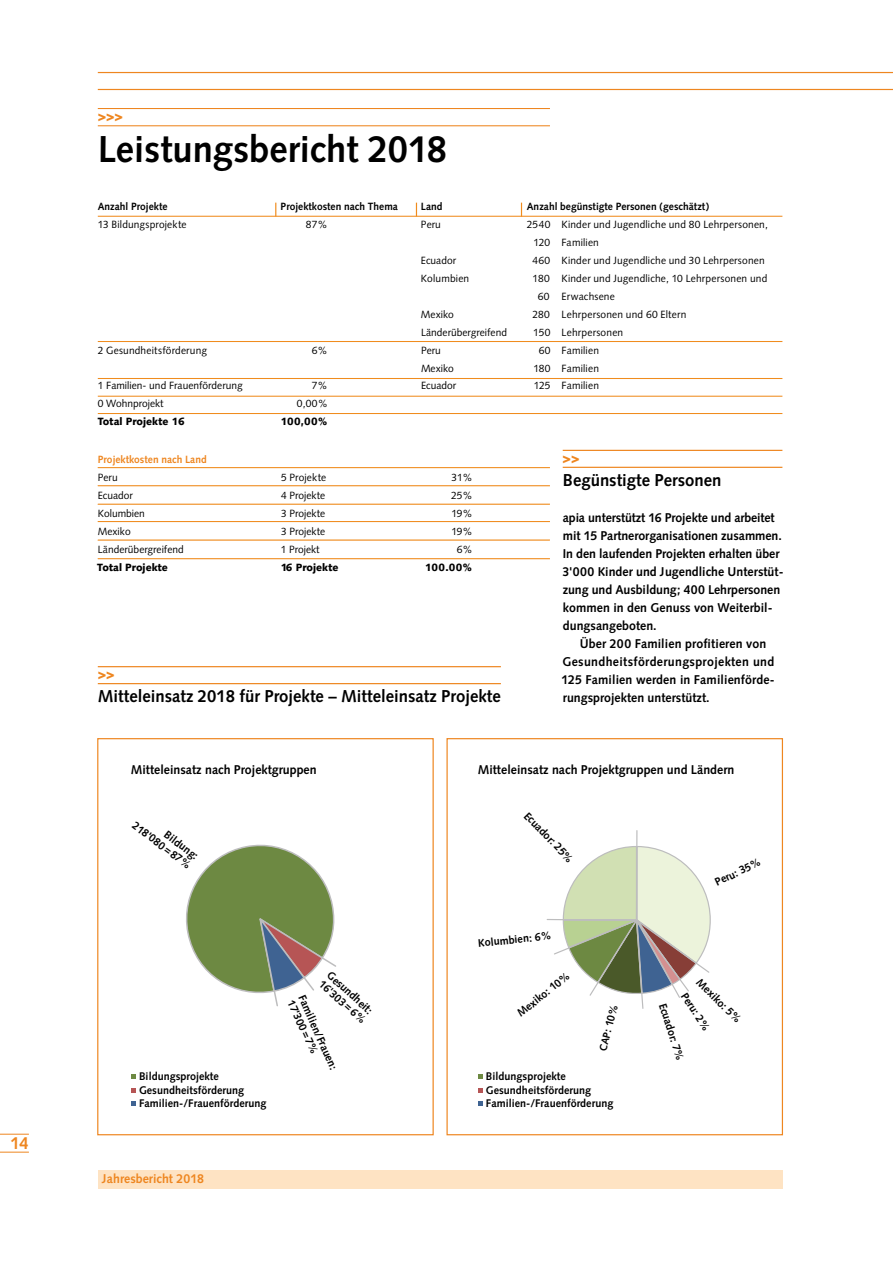
<style>
.page{position:relative;width:893px;height:1263px;background:#fff}
.page>*{position:absolute;margin:0;border:0;box-sizing:border-box;transform-origin:0 0}
.t1{font:700 37.5px "Syntax";color:#000}
.t2{font:700 17.25px "Syntax";color:#000}
.t3{font:700 17.25px "Syntax";color:#ee8620}
.t4{font:900 14.25px "Syntax";color:#ee8620}
.t5{font:700 12.75px/18px "Syntax";color:#000}
.t6{font:700 12.75px "Syntax";color:#ee8620}
.t7{font:700 11.1px/13.5px "Syntax";color:#000}
.t8{font:10.5px/18px "Syntax";letter-spacing:.015em;color:#000}
.t9{font:700 10.5px "Syntax";color:#000}
.t10{font:900 10.5px "Syntax";color:#000}
.t11{font:700 10.5px "Syntax";color:#ee8620}
</style>
<div class="page">
<hr style="left:98px;top:89px;width:795px;height:1px;background:#ee8620">
<hr style="left:98px;top:72px;width:795px;height:1px;background:#ee8620">
<svg style="left:0;top:1134px;width:29px;height:1px"></svg>
<svg style="left:0;top:1152px;width:29px;height:1px"></svg>
<div style="left:98px;top:1170px;width:684px;height:18px;background:#fee3c3"></div>
<hr style="left:98px;top:125px;width:452px;height:1px;background:#ee8620">
<hr style="left:98px;top:108px;width:452px;height:1px;background:#ee8620">
<hr style="left:563px;top:467px;width:219px;height:1px;background:#ee8620">
<hr style="left:563px;top:450px;width:219px;height:1px;background:#ee8620">
<hr style="left:98px;top:683px;width:403px;height:1px;background:#ee8620">
<hr style="left:98px;top:666px;width:403px;height:1px;background:#ee8620">
<hr style="left:98px;top:467px;width:452px;height:1px;background:#f08c1e">
<hr style="left:98px;top:485px;width:452px;height:1px;background:#f08c1e">
<hr style="left:98px;top:504px;width:452px;height:1px;background:#f08c1e">
<hr style="left:98px;top:521px;width:452px;height:1px;background:#f08c1e">
<hr style="left:98px;top:539px;width:452px;height:1px;background:#f08c1e">
<hr style="left:98px;top:558px;width:452px;height:1px;background:#f08c1e">
<hr style="left:98px;top:216px;width:684px;height:1px;background:#f08c1e">
<hr style="left:98px;top:341px;width:684px;height:1px;background:#f08c1e">
<hr style="left:98px;top:378px;width:684px;height:1px;background:#f08c1e">
<hr style="left:98px;top:396px;width:684px;height:1px;background:#f08c1e">
<hr style="left:98px;top:413px;width:684px;height:1px;background:#f08c1e">
<svg style="left:416px;top:203px;width:1px;height:13px"></svg>
<svg style="left:521px;top:203px;width:1px;height:14px"></svg>
<svg style="left:275px;top:203px;width:1px;height:13px"></svg>
<svg style="left:131px;top:1074px;width:4px;height:5px"></svg>
<svg style="left:131px;top:1088px;width:4px;height:4px"></svg>
<svg style="left:131px;top:1101px;width:4px;height:5px"></svg>
<svg style="left:186px;top:844px;width:150px;height:163px"></svg>
<div style="left:97px;top:738px;width:337px;height:397px;border:1px solid #ee8620"></div>
<hr style="left:636px;top:831px;width:1px;height:89px;background:#bdbdbe">
<svg style="left:546px;top:845px;width:165px;height:164px"></svg>
<svg style="left:478px;top:1074px;width:4px;height:5px"></svg>
<svg style="left:478px;top:1088px;width:4px;height:4px"></svg>
<svg style="left:478px;top:1101px;width:4px;height:5px"></svg>
<div style="left:446px;top:738px;width:337px;height:397px;border:1px solid #ee8620"></div>
<h2 class="t3" style="left:11px;top:1133px;width:20px">14</h2>
<h3 class="t4" style="left:98px;top:107px;width:27px">&gt;&gt;&gt;</h3>
<h1 class="t1" style="left:98px;top:128px;width:351px">Leistungsbericht 2018</h1>
<p class="t9" style="left:98px;top:200px;width:71px">Anzahl Projekte</p>
<p class="t9" style="left:281px;top:200px;width:119px">Projektkosten nach Thema</p>
<p class="t9" style="left:421px;top:200px;width:23px">Land</p>
<p class="t9" style="left:527px;top:200px;width:184px">Anzahl begünstigte Personen (geschätzt)</p>
<p class="t8" style="left:98px;top:215px;width:90px">13 Bildungsprojekte</p>
<p class="t8" style="left:306px;top:215px;width:23px">87%</p>
<p class="t8" style="left:421px;top:215px;width:21px">Peru</p>
<p class="t8" style="left:533px;top:215px;width:236px;text-indent:-7px">2540 Kinder und Jugendliche und 80 Lehrpersonen,<br>120 Familien</p>
<p class="t8" style="left:421px;top:251px;width:37px">Ecuador</p>
<p class="t8" style="left:532px;top:251px;width:234px">460 Kinder und Jugendliche und 30 Lehrpersonen</p>
<p class="t8" style="left:421px;top:269px;width:50px">Kolumbien</p>
<p class="t8" style="left:538px;top:269px;width:231px;text-indent:-5px">180 Kinder und Jugendliche, 10 Lehrpersonen und<br>60 Erwachsene</p>
<p class="t8" style="left:421px;top:305px;width:34px">Mexiko</p>
<p class="t8" style="left:532px;top:305px;width:155px">280 Lehrpersonen und 60 Eltern</p>
<p class="t8" style="left:421px;top:323px;width:88px">Länderübergreifend</p>
<p class="t8" style="left:533px;top:323px;width:91px">150 Lehrpersonen</p>
<p class="t8" style="left:98px;top:341px;width:111px">2 Gesundheitsförderung</p>
<p class="t8" style="left:312px;top:341px;width:17px">6%</p>
<p class="t8" style="left:421px;top:341px;width:21px">Peru</p>
<p class="t8" style="left:539px;top:341px;width:62px">60 Familien</p>
<p class="t8" style="left:421px;top:359px;width:34px">Mexiko</p>
<p class="t8" style="left:533px;top:359px;width:67px">180 Familien</p>
<p class="t8" style="left:98px;top:377px;width:146px">1 Familien- und Frauenförderung</p>
<p class="t8" style="left:312px;top:377px;width:17px">7%</p>
<p class="t8" style="left:421px;top:377px;width:37px">Ecuador</p>
<p class="t8" style="left:534px;top:377px;width:67px">125 Familien</p>
<p class="t8" style="left:98px;top:395px;width:67px">0 Wohnprojekt</p>
<p class="t8" style="left:297px;top:395px;width:33px">0,00%</p>
<p class="t10" style="left:98px;top:416px;width:88px">Total Projekte 16</p>
<p class="t10" style="left:281px;top:416px;width:48px">100,00%</p>
<p class="t11" style="left:98px;top:453px;width:110px">Projektkosten nach Land</p>
<p class="t8" style="left:98px;top:468px;width:21px">Peru</p>
<p class="t8" style="left:281px;top:468px;width:47px">5 Projekte</p>
<p class="t8" style="left:452px;top:468px;width:23px">31%</p>
<p class="t8" style="left:98px;top:486px;width:37px">Ecuador</p>
<p class="t8" style="left:281px;top:486px;width:46px">4 Projekte</p>
<p class="t8" style="left:451px;top:486px;width:23px">25%</p>
<p class="t8" style="left:98px;top:504px;width:49px">Kolumbien</p>
<p class="t8" style="left:281px;top:504px;width:46px">3 Projekte</p>
<p class="t8" style="left:451px;top:504px;width:23px">19%</p>
<p class="t8" style="left:98px;top:522px;width:34px">Mexiko</p>
<p class="t8" style="left:281px;top:522px;width:46px">3 Projekte</p>
<p class="t8" style="left:451px;top:522px;width:23px">19%</p>
<p class="t8" style="left:98px;top:540px;width:88px">Länderübergreifend</p>
<p class="t8" style="left:281px;top:540px;width:40px">1 Projekt</p>
<p class="t8" style="left:457px;top:540px;width:17px">6%</p>
<p class="t10" style="left:97px;top:561px;width:72px">Total Projekte</p>
<p class="t10" style="left:281px;top:561px;width:59px">16 Projekte</p>
<p class="t10" style="left:425px;top:561px;width:48px">100.00%</p>
<h3 class="t4" style="left:98px;top:665px;width:18px">&gt;&gt;</h3>
<h2 class="t2" style="left:98px;top:686px;width:404px">Mitteleinsatz 2018 für Projekte – Mitteleinsatz Projekte</h2>
<h3 class="t4" style="left:563px;top:449px;width:18px">&gt;&gt;</h3>
<h2 class="t2" style="left:563px;top:470px;width:160px">Begünstigte Personen</h2>
<p class="t5" style="left:562px;top:509px;width:223px">apia unterstützt 16 Projekte und arbeitet mit 15 Partnerorganisationen zusammen.<br>In den laufenden Projekten erhalten über 3'000 Kinder und Jugendliche Unterstüt&shy;zung und Ausbildung; 400 Lehrpersonen kommen in den Genuss von Weiterbil&shy;dungsangeboten.</p>
<p class="t5" style="left:561px;top:635px;width:215px;text-indent:18px">Über 200 Familien profitieren von Gesundheitsförderungsprojekten und 125 Familien werden in Familienförde&shy;rungsprojekten unterstützt.</p>
<p class="t5" style="left:131px;top:761px;width:187px">Mitteleinsatz nach Projektgruppen</p>
<p class="t7" style="left:144px;top:810px;width:72px;line-height:12px;text-align:right;rotate:37deg">Bildung:<br>218'080=87%</p>
<p class="t7" style="left:139px;top:1069px;width:129px">Bildungsprojekte<br>Gesundheitsförderung<br>Familien-/Frauenförderung</p>
<p class="t7" style="left:333px;top:969px;width:60px;line-height:12px;rotate:42deg">Gesundheit:<br>16'303=6%</p>
<p class="t7" style="left:307px;top:993px;width:81px;line-height:12px;rotate:66deg">Familien/Frauen:<br>17'300=7%</p>
<p class="t6" style="left:102px;top:1171px;width:104px">Jahresbericht 2018</p>
<p class="t5" style="left:478px;top:761px;width:258px">Mitteleinsatz nach Projektgruppen und Ländern</p>
<p class="t7" style="left:531px;top:809px;width:67px;rotate:46deg">Ecuador: 25%</p>
<p class="t7" style="left:713px;top:877px;width:51px;rotate:-26deg">Peru: 35%</p>
<p class="t7" style="left:477px;top:936px;width:75px;rotate:-6deg">Kolumbien: 6%</p>
<p class="t7" style="left:514px;top:1009px;width:66px;rotate:-39deg">Mexiko: 10%</p>
<p class="t7" style="left:703px;top:976px;width:60px;rotate:44deg">Mexiko: 5%</p>
<p class="t7" style="left:689px;top:990px;width:45px;rotate:57deg">Peru: 2%</p>
<p class="t7" style="left:601px;top:1030px;width:30px;rotate:-76deg">: 10%</p>
<p class="t7" style="left:669px;top:1001px;width:61px;rotate:72deg">Ecuador: 7%</p>
<p class="t7" style="left:486px;top:1069px;width:129px">Bildungsprojekte<br>Gesundheitsförderung<br>Familien-/Frauenförderung</p>
</div>
